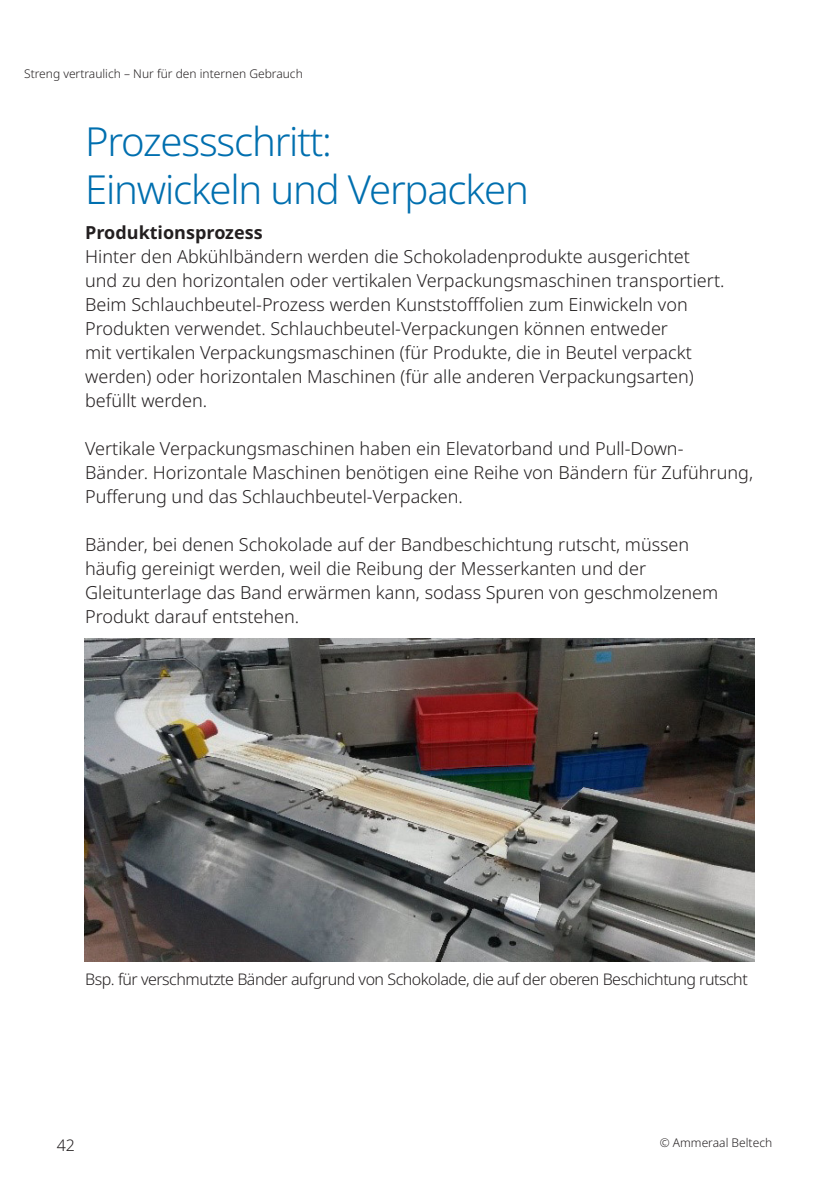
<style>
.page{position:relative;width:840px;height:1191px;background:#fff}
.page>*{position:absolute;margin:0;border:0;box-sizing:border-box;transform-origin:0 0}
.t1{font:300 40px/48px "Noto Sans";letter-spacing:-.03em;color:#006faf}
.t2{font:300 18px/24px "Noto Sans";color:#231f20}
.t3{font:700 18px "Noto Sans";color:#231f20}
.t4{font:300 16px "Noto Sans";letter-spacing:-.03em;color:#231f20}
.t5{font:300 12px "Noto Sans";color:#231f20}
</style>
<div class="page">
<img style="left:84px;top:638px;width:669px;height:323px">
<p class="t5" style="left:24px;top:65px;width:280px">Streng vertraulich – Nur für den internen Gebrauch</p>
<p class="t1" style="left:85px;top:119px;width:445px">Prozessschritt:<br>Einwickeln und Verpacken</p>
<p class="t3" style="left:85px;top:219px;width:179px">Produktionsprozess</p>
<p class="t2" style="left:85px;top:245px;width:606px">Hinter den Abkühlbändern werden die Schokoladenprodukte ausgerichtet</p>
<p class="t2" style="left:85px;top:269px;width:640px">und zu den horizontalen oder vertikalen Verpackungsmaschinen transportiert.</p>
<p class="t2" style="left:85px;top:293px;width:603px">Beim Schlauchbeutel-Prozess werden Kunststofffolien zum Einwickeln von<br>Produkten verwendet. Schlauchbeutel-Verpackungen können entweder</p>
<p class="t2" style="left:85px;top:341px;width:608px">mit vertikalen Verpackungsmaschinen (für Produkte, die in Beutel verpackt</p>
<p class="t2" style="left:85px;top:365px;width:610px">werden) oder horizontalen Maschinen (für alle anderen Verpackungsarten)</p>
<p class="t2" style="left:85px;top:389px;width:123px">befüllt werden.</p>
<p class="t2" style="left:85px;top:437px;width:599px">Vertikale Verpackungsmaschinen haben ein Elevatorband und Pull-Down-</p>
<p class="t2" style="left:85px;top:461px;width:669px">Bänder. Horizontale Maschinen benötigen eine Reihe von Bändern für Zuführung,</p>
<p class="t2" style="left:85px;top:485px;width:379px">Pufferung und das Schlauchbeutel-Verpacken.</p>
<p class="t2" style="left:85px;top:533px;width:605px">Bänder, bei denen Schokolade auf der Bandbeschichtung rutscht, müssen</p>
<p class="t2" style="left:85px;top:557px;width:634px">häufig gereinigt werden, weil die Reibung der Messerkanten und der<br>Gleitunterlage das Band erwärmen kann, sodass Spuren von geschmolzenem<br>Produkt darauf entstehen.</p>
<p class="t4" style="left:85px;top:968px;width:663px">Bsp. für verschmutzte Bänder aufgrund von Schokolade, die auf der oberen Beschichtung rutscht</p>
<p class="t4" style="left:57px;top:1134px;width:20px">42</p>
<p class="t5" style="left:659px;top:1134px;width:114px">© Ammeraal Beltech</p>
</div>
